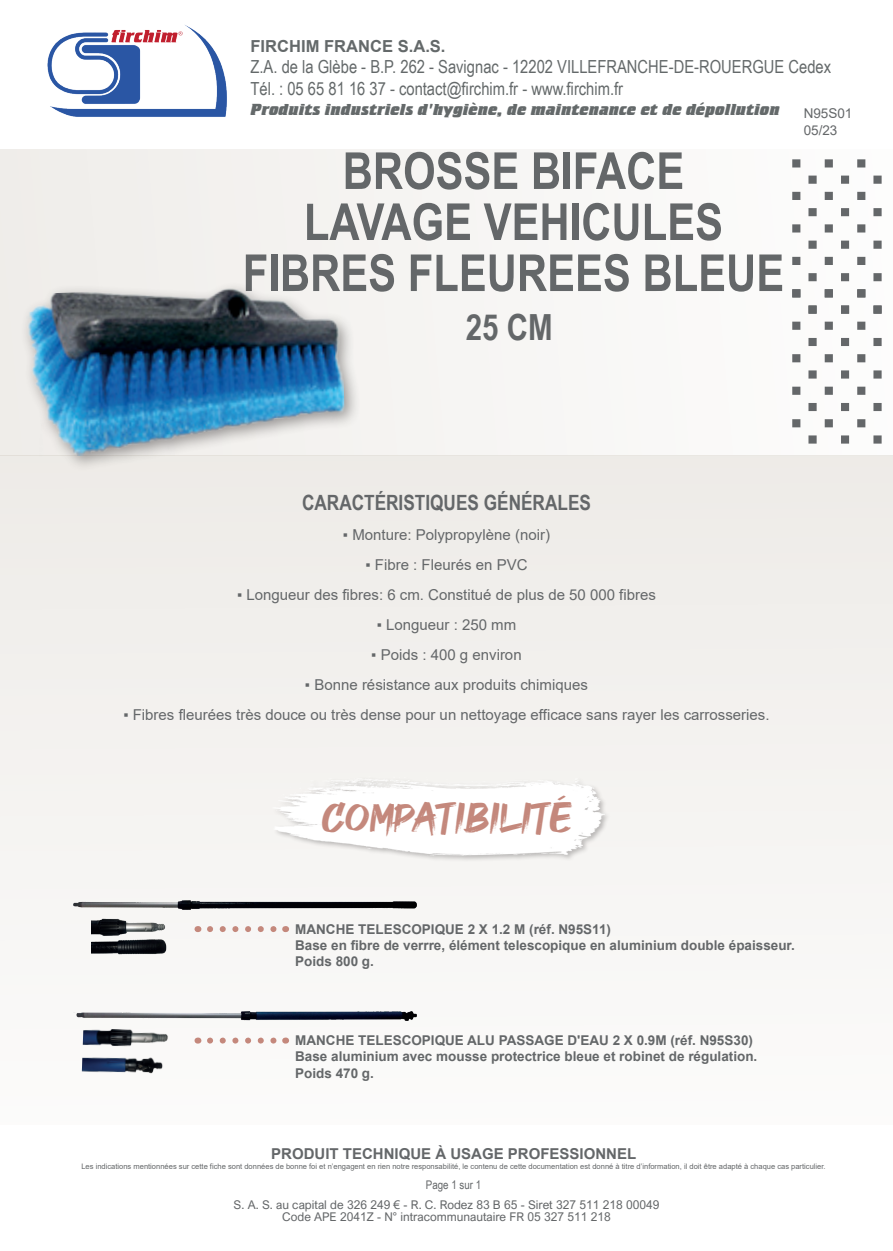
<style>
.page{position:relative;width:893px;height:1251px;background:#fff}
.page>*{position:absolute;margin:0;border:0;box-sizing:border-box;transform-origin:0 0}
.t1{font:133.5px/129.8px "Arial";color:#646769}
.t2{font:700 51px/51px "Arial Narrow";color:#646769;text-align:center}
.t3{font:42px "GOODBRUSH";color:#c4887c}
.t4{font:700 36px "Arial Narrow";color:#646769}
.t5{font:700 21px "Arial Narrow";color:#646769}
.t6{font:18px/21.6px "Arial Narrow";color:#64696a}
.t7{font:16.5px "Crillee Extra Bold Italic Plain";color:#64696a}
.t8{font:700 16.5px "Arial";color:#64696a}
.t9{font:15px "Arial";color:#646769}
.t10{font:700 15px "Arial";color:#646769}
.t11{font:700 13.5px/16.2px "Arial";color:#646769}
.t12{font:13.5px/16.2px "Arial";color:#646769}
.t13{font:12px/12px "Arial Nova";color:#646769;text-align:center}
.t14{font:11.85px "Arial Narrow";color:#646769}
.t15{font:7.5px "Arial";color:#646769}
</style>
<div class="page">
<div style="left:0;top:455px;width:893px;height:669px;background:#f4f2f0"></div>
<div style="left:0;top:149px;width:893px;height:306px;background:#f7f6f5"></div>
<div style="left:20px;top:281px;width:342px;height:191px;background:#231f20;opacity:.45"></div>
<img style="left:26px;top:285px;width:319px;height:172px">
<img style="left:275px;top:780px;width:332px;height:80px">
<img style="left:73px;top:900px;width:344px;height:9px">
<svg style="left:210px;top:926px;width:67px;height:5px"></svg>
<img style="left:76px;top:1011px;width:341px;height:9px">
<svg style="left:210px;top:1037px;width:67px;height:6px"></svg>
<img style="left:91px;top:905px;width:77px;height:50px">
<img style="left:81px;top:1018px;width:90px;height:56px">
<img style="left:47px;top:25px;width:180px;height:92px">
<p class="t8" style="left:251px;top:34px;width:197px">FIRCHIM FRANCE S.A.S.</p>
<p class="t6" style="left:251px;top:56px;width:582px">Z.A. de la Glèbe - B.P. 262 - Savignac - 12202 VILLEFRANCHE-DE-ROUERGUE Cedex<br>Tél. : 05 65 81 16 37 - contact@firchim.fr - www.firchim.fr</p>
<p class="t7" style="left:251px;top:100px;width:531px">Produits industriels d'hygiène, de maintenance et de dépollution</p>
<p class="t12" style="left:804px;top:105px;width:50px">N95S01<br>05/23</p>
<h2 class="t2" style="left:243px;top:143px;width:543px">BROSSE BIFACE<br>LAVAGE VEHICULES<br>FIBRES FLEUREES BLEUE</h2>
<h3 class="t4" style="left:466px;top:300px;width:88px">25 CM</h3>
<h1 class="t1" style="left:786px;top:168px;width:96px">░ ░</h1>
<h3 class="t5" style="left:302px;top:486px;width:290px">CARACTÉRISTIQUES GÉNÉRALES</h3>
<p class="t9" style="left:343px;top:524px;width:209px">▪ Monture: Polypropylène (noir)</p>
<p class="t9" style="left:365px;top:554px;width:164px">▪ Fibre : Fleurés en PVC</p>
<p class="t9" style="left:237px;top:584px;width:420px">▪ Longueur des fibres: 6 cm. Constitué de plus de 50 000 fibres</p>
<p class="t9" style="left:377px;top:614px;width:141px">▪ Longueur : 250 mm</p>
<p class="t9" style="left:371px;top:644px;width:152px">▪ Poids : 400 g environ</p>
<p class="t9" style="left:305px;top:674px;width:284px">▪ Bonne résistance aux produits chimiques</p>
<p class="t9" style="left:123px;top:704px;width:648px">▪ Fibres fleurées très douce ou très dense pour un nettoyage efficace sans rayer les carrosseries.</p>
<h3 class="t3" style="left:322px;top:793px;width:252px">COMPATIBILITÉ</h3>
<p class="t11" style="left:295px;top:920px;width:501px">MANCHE TELESCOPIQUE 2 X 1.2 M (réf. N95S11)<br>Base en fibre de verrre, élément telescopique en aluminium double épaisseur.<br>Poids 800 g.</p>
<p class="t11" style="left:295px;top:1032px;width:464px">MANCHE TELESCOPIQUE ALU PASSAGE D'EAU 2 X 0.9M (réf. N95S30)<br>Base aluminium avec mousse protectrice bleue et robinet de régulation.<br>Poids 470 g.</p>
<p class="t10" style="left:271px;top:1142px;width:367px">PRODUIT TECHNIQUE À USAGE PROFESSIONNEL</p>
<p class="t15" style="left:81px;top:1161px;width:746px">Les indications mentionnées sur cette fiche sont données de bonne foi et n’engagent en rien notre responsabilité, le contenu de cette documentation est donné à titre d’information, il doit être adapté à chaque cas particulier.</p>
<p class="t14" style="left:426px;top:1175px;width:57px">Page 1 sur 1</p>
<p class="t13" style="left:234px;top:1198px;width:427px">S. A. S. au capital de 326 249 € - R. C. Rodez 83 B 65 - Siret 327 511 218 00049<br>Code APE 2041Z - N° intracommunautaire FR 05 327 511 218</p>
</div>
